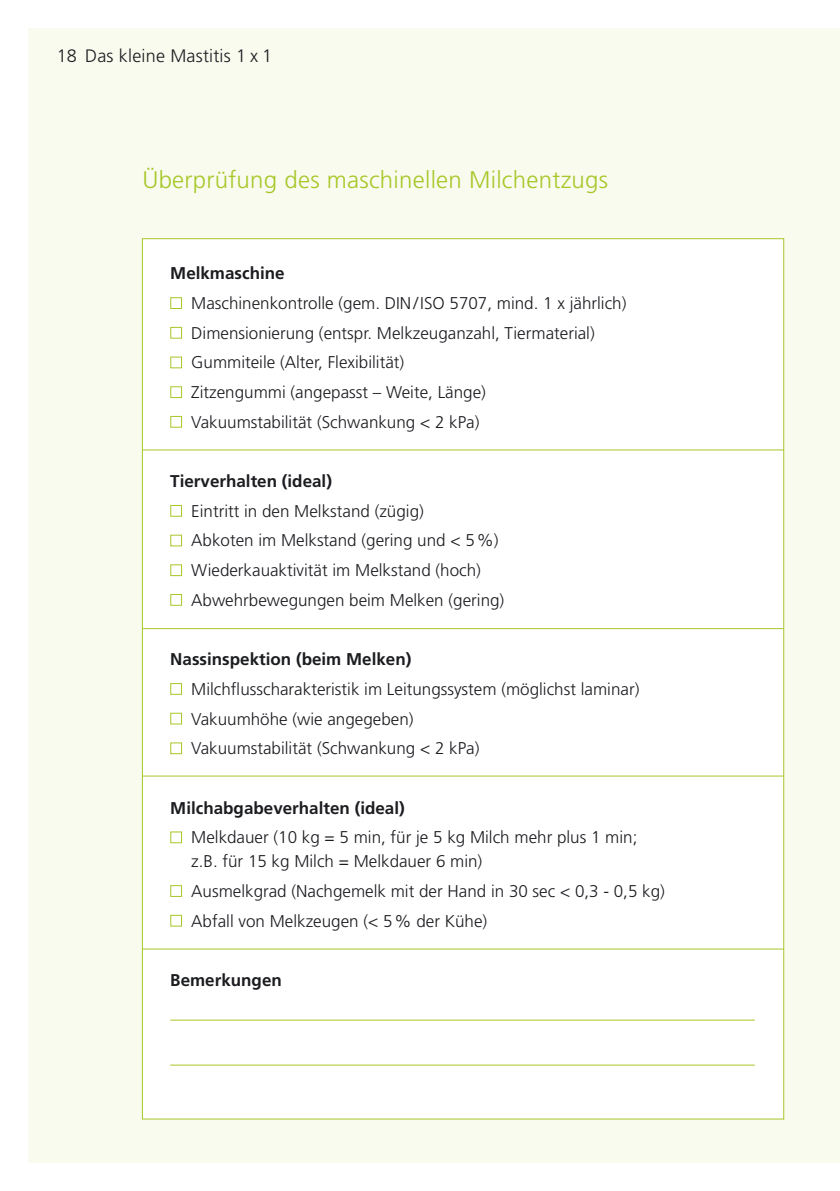
<style>
.page{position:relative;width:840px;height:1191px;background:#fff}
.page>*{position:absolute;margin:0;border:0;box-sizing:border-box;transform-origin:0 0}
.t1{font:300 24px "Frutiger";letter-spacing:.01em;color:#a7c729}
.t2{font:300 18px "Frutiger";letter-spacing:.01em;color:#1b1c20}
.t3{font:300 17px/24px "Frutiger";color:#1b1c20}
.t4{font:700 17px "Frutiger";color:#1b1c20}
</style>
<div class="page">
<div style="left:28px;top:28px;width:811px;height:1134px;background:#f9fbef"></div>
<div style="left:142px;top:239px;width:641px;height:880px;background:#fff"></div>
<hr style="left:170px;top:1019px;width:584px;height:1px;background:#a7c729">
<hr style="left:170px;top:1064px;width:584px;height:1px;background:#a7c729">
<div style="left:170px;top:297px;width:12px;height:12px;border:1px solid #a7c729"></div>
<div style="left:170px;top:327px;width:12px;height:12px;border:1px solid #a7c729"></div>
<div style="left:170px;top:356px;width:12px;height:12px;border:1px solid #a7c729"></div>
<div style="left:170px;top:386px;width:12px;height:12px;border:1px solid #a7c729"></div>
<div style="left:170px;top:416px;width:12px;height:12px;border:1px solid #a7c729"></div>
<div style="left:170px;top:505px;width:12px;height:12px;border:1px solid #a7c729"></div>
<div style="left:170px;top:534px;width:12px;height:12px;border:1px solid #a7c729"></div>
<div style="left:170px;top:564px;width:12px;height:12px;border:1px solid #a7c729"></div>
<div style="left:170px;top:594px;width:12px;height:12px;border:1px solid #a7c729"></div>
<div style="left:170px;top:683px;width:12px;height:12px;border:1px solid #a7c729"></div>
<div style="left:170px;top:712px;width:12px;height:12px;border:1px solid #a7c729"></div>
<div style="left:170px;top:742px;width:12px;height:12px;border:1px solid #a7c729"></div>
<div style="left:170px;top:831px;width:12px;height:12px;border:1px solid #a7c729"></div>
<div style="left:170px;top:885px;width:12px;height:12px;border:1px solid #a7c729"></div>
<div style="left:170px;top:914px;width:12px;height:12px;border:1px solid #a7c729"></div>
<hr style="left:142px;top:449px;width:641px;height:1px;background:#a7c729">
<hr style="left:142px;top:628px;width:641px;height:1px;background:#a7c729">
<hr style="left:142px;top:775px;width:641px;height:1px;background:#a7c729">
<hr style="left:142px;top:948px;width:641px;height:1px;background:#a7c729">
<p class="t2" style="left:57px;top:45px;width:217px">18 Das kleine Mastitis 1 x 1</p>
<p class="t1" style="left:142px;top:166px;width:467px">Überprüfung des maschinellen Milchentzugs</p>
<p class="t4" style="left:170px;top:263px;width:116px">Melkmaschine</p>
<p class="t3" style="left:191px;top:291px;width:436px">Maschinenkontrolle (gem. DIN / ISO 5707, mind. 1 x jährlich)</p>
<p class="t3" style="left:191px;top:321px;width:405px">Dimensionierung (entspr. Melkzeuganzahl, Tiermaterial)</p>
<p class="t3" style="left:191px;top:351px;width:214px">Gummiteile (Alter, Flexibilität)</p>
<p class="t3" style="left:191px;top:380px;width:296px">Zitzengummi (angepasst – Weite, Länge)</p>
<p class="t3" style="left:191px;top:410px;width:289px">Vakuumstabilität (Schwankung &lt; 2 kPa)</p>
<p class="t4" style="left:170px;top:471px;width:163px">Tierverhalten (ideal)</p>
<p class="t3" style="left:191px;top:499px;width:234px">Eintritt in den Melkstand (zügig)</p>
<p class="t3" style="left:191px;top:529px;width:309px">Abkoten im Melkstand (gering und &lt; 5 %)</p>
<p class="t3" style="left:191px;top:558px;width:291px">Wiederkauaktivität im Melkstand (hoch)</p>
<p class="t3" style="left:191px;top:588px;width:314px">Abwehrbewegungen beim Melken (gering)</p>
<p class="t4" style="left:170px;top:649px;width:242px">Nassinspektion (beim Melken)</p>
<p class="t3" style="left:191px;top:677px;width:449px">Milchflusscharakteristik im Leitungssystem (möglichst laminar)</p>
<p class="t3" style="left:191px;top:707px;width:224px">Vakuumhöhe (wie angegeben)</p>
<p class="t3" style="left:191px;top:736px;width:289px">Vakuumstabilität (Schwankung &lt; 2 kPa)</p>
<p class="t4" style="left:170px;top:797px;width:236px">Milchabgabeverhalten (ideal)</p>
<p class="t3" style="left:191px;top:825px;width:447px">Melkdauer (10 kg = 5 min, für je 5 kg Milch mehr plus 1 min; z.B. für 15 kg Milch = Melkdauer 6 min)</p>
<p class="t3" style="left:191px;top:879px;width:475px">Ausmelkgrad (Nachgemelk mit der Hand in 30 sec &lt; 0,3 - 0,5 kg)</p>
<p class="t3" style="left:191px;top:909px;width:297px">Abfall von Melkzeugen (&lt; 5 % der Kühe)</p>
<p class="t4" style="left:170px;top:970px;width:113px">Bemerkungen</p>
</div>
